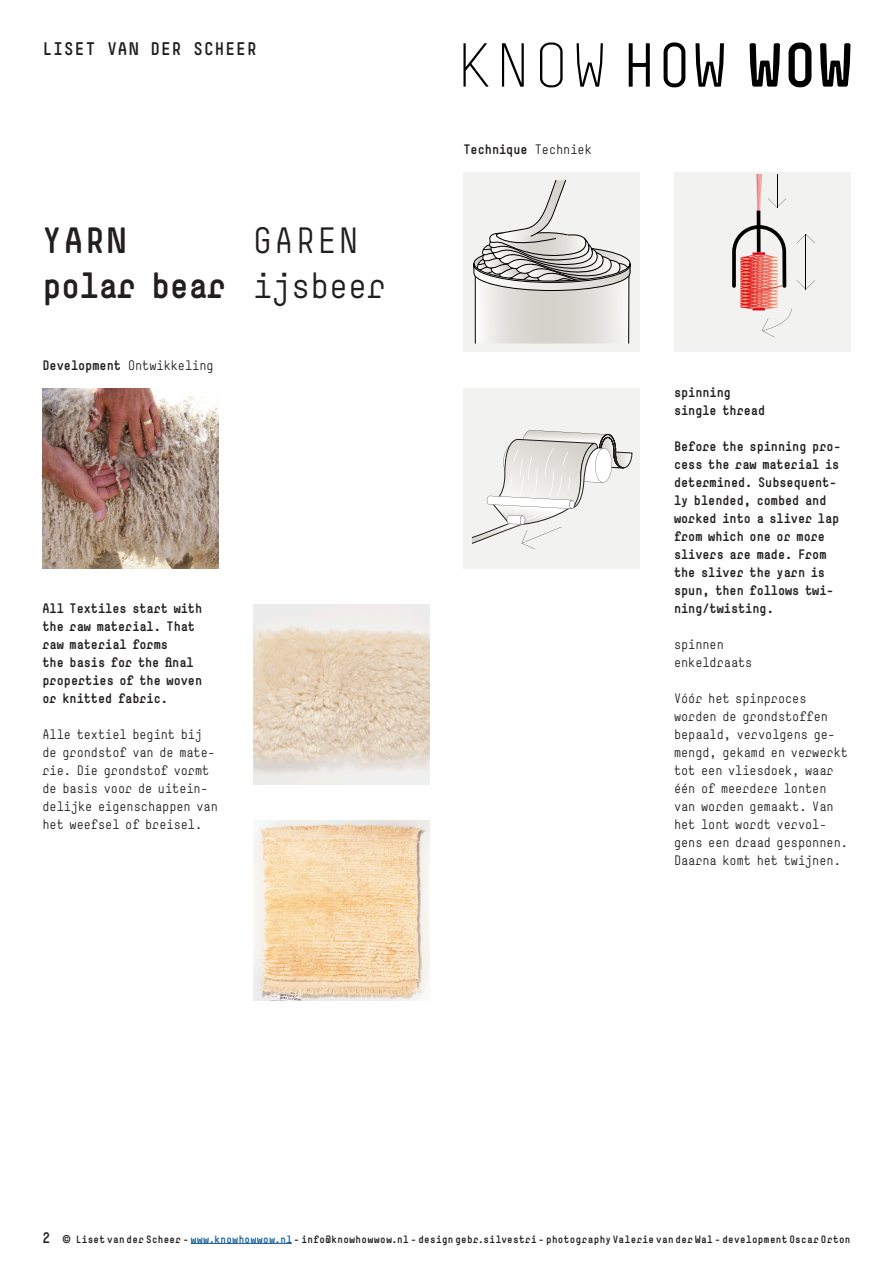
<style>
.page{position:relative;width:893px;height:1263px;background:#fff}
.page>*{position:absolute;margin:0;border:0;box-sizing:border-box;transform-origin:0 0}
.t1{font:700 36px "Simple";letter-spacing:-.01em;color:#231f20}
.t2{font:36px "Simple";color:#231f20}
.t3{font:700 18px "Simple";letter-spacing:.065em;color:#231f20}
.t4{font:700 15px "Simple";color:#231f20}
.t5{font:13.5px/18px "Simple";color:#231f20}
.t6{font:700 13.5px/18px "Simple";color:#231f20}
.t7{font:700 10.5px "Simple";letter-spacing:.04em;color:#231f20}
.s1{font-weight:700}
.s2{font-weight:400}
.s3{font-size:19.5px}
.s4{color:#175d9e}
</style>
<div class="page">
<img style="left:43px;top:388px;width:176px;height:180px">
<img style="left:253px;top:604px;width:176px;height:180px">
<img style="left:253px;top:820px;width:176px;height:180px">
<svg style="left:463px;top:43px;width:26px;height:44px"></svg>
<svg style="left:502px;top:43px;width:22px;height:44px"></svg>
<svg style="left:540px;top:43px;width:23px;height:44px"></svg>
<svg style="left:577px;top:43px;width:26px;height:44px"></svg>
<svg style="left:629px;top:43px;width:21px;height:44px"></svg>
<svg style="left:664px;top:43px;width:21px;height:44px"></svg>
<svg style="left:695px;top:43px;width:29px;height:44px"></svg>
<svg style="left:750px;top:43px;width:30px;height:44px"></svg>
<svg style="left:788px;top:43px;width:23px;height:44px"></svg>
<svg style="left:820px;top:43px;width:30px;height:44px"></svg>
<div style="left:463px;top:172px;width:177px;height:180px;background:#f2f2f1"></div>
<svg style="left:474px;top:180px;width:157px;height:164px"></svg>
<div style="left:674px;top:172px;width:176px;height:180px;background:#f2f2f2"></div>
<svg style="left:756px;top:174px;width:30px;height:38px"></svg>
<hr style="left:777px;top:174px;width:1px;height:33px;background:#000">
<svg style="left:757px;top:211px;width:4px;height:14px"></svg>
<svg style="left:797px;top:280px;width:18px;height:9px"></svg>
<hr style="left:806px;top:250px;width:1px;height:39px;background:#000">
<svg style="left:797px;top:234px;width:18px;height:9px"></svg>
<hr style="left:806px;top:234px;width:1px;height:39px;background:#000">
<svg style="left:732px;top:225px;width:59px;height:112px"></svg>
<div style="left:463px;top:388px;width:177px;height:180px;background:#f2f2f1"></div>
<svg style="left:472px;top:430px;width:160px;height:119px"></svg>
<hr style="left:191px;top:1243px;width:101px;height:1px;background:#175d9e">
<p class="t3" style="left:43px;top:38px;width:215px">LISET VAN DER SCHEER</p>
<p class="t1" style="left:43px;top:219px;width:85px">YARN</p>
<p class="t1" style="left:43px;top:264px;width:185px">polar bear</p>
<p class="t5" style="left:43px;top:356px;width:173px"><span class="s1">Development</span> Ontwikkeling</p>
<p class="t2" style="left:253px;top:219px;width:107px">GAREN</p>
<p class="t2" style="left:253px;top:264px;width:135px">ijsbeer</p>
<p class="t6" style="left:463px;top:140px;width:130px">Technique <span class="s2">Techniek</span></p>
<p class="t6" style="left:43px;top:599px;width:161px">All Textiles start with the raw material. That raw material forms<br>the basis for the final properties of the woven or knitted fabric.</p>
<p class="t5" style="left:43px;top:725px;width:177px">Alle textiel begint bij de grondstof van de mate&shy;rie. Die grondstof vormt de basis voor de uitein&shy;delijke eigenschappen van het weefsel of breisel.</p>
<p class="t6" style="left:674px;top:383px;width:59px">spinning</p>
<p class="t6" style="left:674px;top:401px;width:93px">single thread</p>
<p class="t6" style="left:674px;top:437px;width:168px">Before the spinning pro&shy;cess the raw material is determined. Subsequent&shy;ly blended, combed and worked into a sliver lap from which one or more slivers are made. From the sliver the yarn is spun, then follows twi&shy;ning/twisting.</p>
<p class="t5" style="left:674px;top:635px;width:51px">spinnen</p>
<p class="t5" style="left:674px;top:653px;width:80px">enkeldraats</p>
<p class="t5" style="left:674px;top:689px;width:175px">Vóór het spinproces worden de grondstoffen bepaald, vervolgens ge&shy;mengd, gekamd en verwerkt tot een vliesdoek, waar één of meerdere lonten van worden gemaakt. Van het lont wordt vervol&shy;gens een draad gesponnen.<br>Daarna komt het twijnen.</p>
<p class="t4" style="left:43px;top:1229px;width:9px">2</p>
<p class="t7" style="left:62px;top:1233px;width:790px"><span class="s3">©</span> Liset van der Scheer - <span class="s4">www.knowhowwow.nl</span> - info@knowhowwow.nl - design gebr.silvestri - photography Valerie van der Wal - development Oscar Orton</p>
</div>
